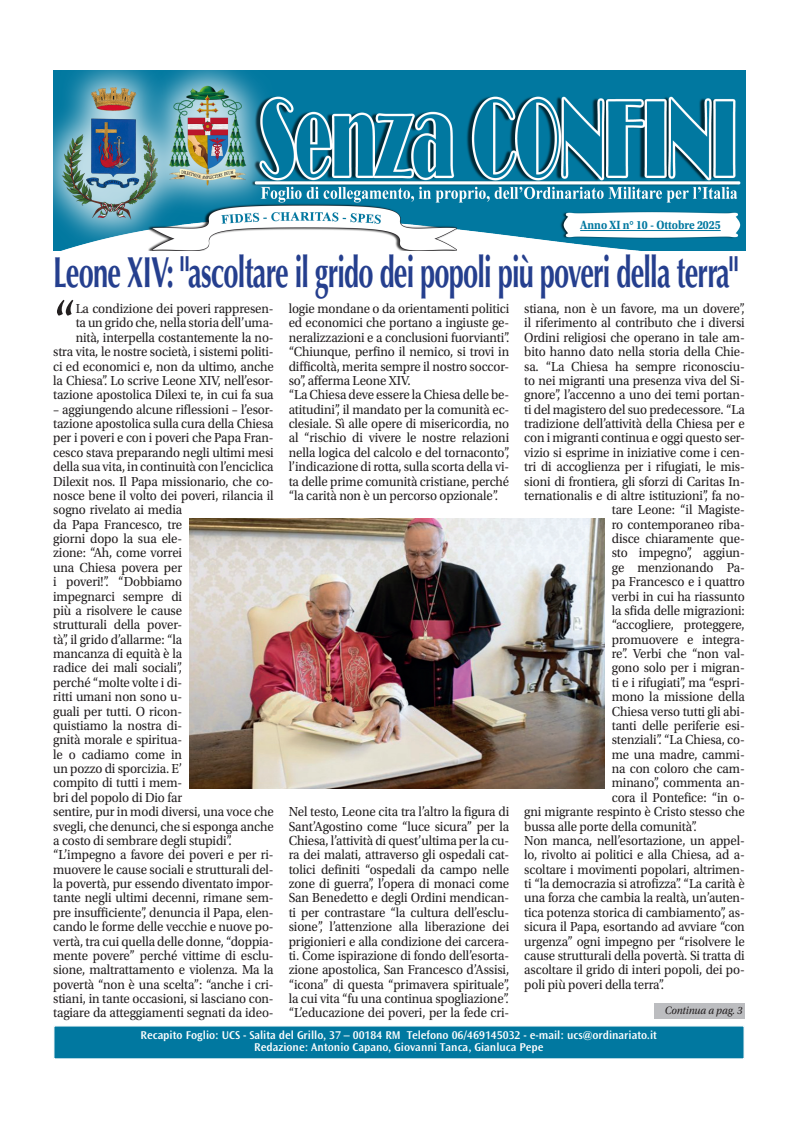
<style>
.page{position:relative;width:798px;height:1134px;background:#fff}
.page>*{position:absolute;margin:0;border:0;box-sizing:border-box;transform-origin:0 0}
.Normale{font:57.75px "Utopia Std";color:#231f20;scale:.94 1}
.T-_Titolo_Prima_Pagi{font:700 43.5px "Optima LT Std";letter-spacing:-.03em;color:#253f8e;scale:.63 1}
.Normale-2{font:13.75px/14.4px "Utopia Std";letter-spacing:-.01em;color:#231f20;text-align:justify;scale:.94 1}
.t1{font:700 12.5px "Utopia Std";color:#0178a0;scale:.89 1}
.Tx-_Notizie{font:600 11.75px "Ocean Sans Std";color:#fff}
.Tx-_Testo_base{font:italic 11.25px "Utopia Std";letter-spacing:-.01em;color:#231f20;scale:.94 1}
</style>
<div class="page">
<img style="left:53px;top:71px;width:691px;height:179px">
<hr style="left:580px;top:230px;width:140px;height:1px;background:#0178a0">
<div style="left:53px;top:1025px;width:691px;height:34px;background:#0178a0;border:1px solid #fff"></div>
<div style="left:654px;top:1004px;width:90px;height:15px;background:#bcbdc0"></div>
<img style="left:189px;top:518px;width:415px;height:270px">
<p class="t1" style="left:580px;top:218px;width:159px">Anno XI n° 10 - Ottobre 2025</p>
<p class="T-_Titolo_Prima_Pagi" style="left:53px;top:247px;width:1088px">Leone XIV: "ascoltare il grido dei popoli più poveri della terra"</p>
<p class="Normale" style="left:53px;top:292px;width:26px">“</p>
<p class="Normale-2" style="left:524px;top:302px;width:236px">stiana, non è un favore, ma un dovere”,</p>
<p class="Normale-2" style="left:524px;top:316px;width:236px">il riferimento al contributo che i diversi</p>
<p class="Normale-2" style="left:524px;top:330px;width:236px">Ordini religiosi che operano in tale am-</p>
<p class="Normale-2" style="left:524px;top:345px;width:236px">bito hanno dato nella storia della Chie-</p>
<p class="Normale-2" style="left:524px;top:359px;width:236px">sa. “La Chiesa ha sempre riconosciu-</p>
<p class="Normale-2" style="left:524px;top:373px;width:236px">to nei migranti una presenza viva del Si-</p>
<p class="Normale-2" style="left:524px;top:388px;width:236px">gnore”, l’accenno a uno dei temi portan-</p>
<p class="Normale-2" style="left:524px;top:402px;width:236px">ti del magistero del suo predecessore. “La</p>
<p class="Normale-2" style="left:524px;top:417px;width:236px">tradizione dell’attività della Chiesa per e</p>
<p class="Normale-2" style="left:524px;top:431px;width:236px">con i migranti continua e oggi questo ser-</p>
<p class="Normale-2" style="left:524px;top:445px;width:236px">vizio si esprime in iniziative come i cen-</p>
<p class="Normale-2" style="left:524px;top:460px;width:236px">tri di accoglienza per i rifugiati, le mis-</p>
<p class="Normale-2" style="left:524px;top:474px;width:236px">sioni di frontiera, gli sforzi di Caritas In-</p>
<p class="Normale-2" style="left:524px;top:488px;width:236px">ternationalis e di altre istituzioni”, fa no-</p>
<p class="Normale-2" style="left:611px;top:503px;width:143px">tare Leone: “il Magiste-</p>
<p class="Normale-2" style="left:611px;top:517px;width:143px">ro contemporaneo riba-</p>
<p class="Normale-2" style="left:611px;top:532px;width:143px">disce chiaramente que-</p>
<p class="Normale-2" style="left:611px;top:546px;width:143px">sto impegno”, aggiun-</p>
<p class="Normale-2" style="left:611px;top:560px;width:143px">ge menzionando Pa-</p>
<p class="Normale-2" style="left:611px;top:575px;width:143px">pa Francesco e i quattro</p>
<p class="Normale-2" style="left:611px;top:589px;width:143px">verbi in cui ha riassunto</p>
<p class="Normale-2" style="left:611px;top:603px;width:143px">la sfida delle migrazioni:</p>
<p class="Normale-2" style="left:611px;top:618px;width:143px">“accogliere, proteggere,</p>
<p class="Normale-2" style="left:611px;top:632px;width:143px">promuovere e integra-</p>
<p class="Normale-2" style="left:611px;top:647px;width:143px">re”. Verbi che “non val-</p>
<p class="Normale-2" style="left:611px;top:661px;width:143px">gono solo per i migran-</p>
<p class="Normale-2" style="left:611px;top:675px;width:143px">ti e i rifugiati”, ma “espri-</p>
<p class="Normale-2" style="left:611px;top:690px;width:143px">mono la missione della</p>
<p class="Normale-2" style="left:611px;top:704px;width:143px">Chiesa verso tutti gli abi-</p>
<p class="Normale-2" style="left:611px;top:718px;width:143px">tanti delle periferie esi-</p>
<p class="Normale-2" style="left:611px;top:733px;width:143px">stenziali”. “La Chiesa, co-</p>
<p class="Normale-2" style="left:611px;top:747px;width:143px">me una madre, cammi-</p>
<p class="Normale-2" style="left:611px;top:762px;width:143px">na con coloro che cam-</p>
<p class="Normale-2" style="left:611px;top:776px;width:143px">minano”, commenta an-</p>
<p class="Normale-2" style="left:611px;top:790px;width:143px">cora il Pontefice: “in o-</p>
<p class="Normale-2" style="left:524px;top:805px;width:236px">gni migrante respinto è Cristo stesso che</p>
<p class="Normale-2" style="left:524px;top:819px;width:185px">bussa alle porte della comunità”.</p>
<p class="Normale-2" style="left:524px;top:833px;width:236px">Non manca, nell’esortazione, un appel&shy;lo, rivolto ai politici e alla Chiesa, ad a&shy;scoltare i movimenti popolari, altrimen&shy;ti “la democrazia si atrofizza”. “La carità è una forza che cambia la realtà, un’auten&shy;tica potenza storica di cambiamento”, as&shy;sicura il Papa, esortando ad avviare “con urgenza” ogni impegno per “risolvere le cause strutturali della povertà. Si tratta di ascoltare il grido di interi popoli, dei po&shy;poli più poveri della terra”.</p>
<p class="Tx-_Notizie" style="left:141px;top:1028px;width:517px">Recapito Foglio: UCS - Salita del Grillo, 37 – 00184 RM Telefono 06/469145032 - e-mail: ucs@ordinariato.it</p>
<p class="Tx-_Notizie" style="left:254px;top:1041px;width:290px">Redazione: Antonio Capano, Giovanni Tanca, Gianluca Pepe</p>
<p class="Normale-2" style="left:53px;top:302px;width:236px;text-align:right">La condizione dei poveri rappresen-<br>ta un grido che, nella storia dell’uma&shy;nità, interpella costantemente la no&shy;stra vita, le nostre società, i sistemi politi&shy;ci ed economici e, non da ultimo, anche la Chiesa”. Lo scrive Leone XIV, nell’esor&shy;tazione apostolica Dilexi te, in cui fa sua</p>
<p class="Normale-2" style="left:53px;top:402px;width:236px;text-align:left">– aggiungendo alcune riflessioni – l’esor&shy;tazione apostolica sulla cura della Chiesa per i poveri e con i poveri che Papa Fran&shy;cesco stava preparando negli ultimi mesi della sua vita, in continuità con l’enciclica<br>Dilexit nos. Il Papa missionario, che co&shy;nosce bene il volto dei poveri, rilancia il sogno rivelato ai media<br>da Papa Francesco, tre<br>giorni dopo la sua ele-<br>zione: “Ah, come vorrei<br>una Chiesa povera per<br>i poveri!”. “Dobbiamo<br>impegnarci sempre di<br>più a risolvere le cause<br>strutturali della pover-<br>tà”, il grido d’allarme: “la<br>mancanza di equità è la<br>radice dei mali sociali”,<br>perché “molte volte i di-<br>ritti umani non sono u-<br>guali per tutti. O ricon-<br>quistiamo la nostra di-<br>gnità morale e spiritua-<br>le o cadiamo come in<br>un pozzo di sporcizia. E’<br>compito di tutti i mem-<br>bri del popolo di Dio far<br>sentire, pur in modi diversi, una voce che svegli, che denunci, che si esponga anche a costo di sembrare degli stupidi”.</p>
<p class="Normale-2" style="left:53px;top:848px;width:236px">“L’impegno a favore dei poveri e per ri&shy;muovere le cause sociali e strutturali del&shy;la povertà, pur essendo diventato impor&shy;tante negli ultimi decenni, rimane sem&shy;pre insufficiente”, denuncia il Papa, elen&shy;cando le forme delle vecchie e nuove po&shy;vertà, tra cui quella delle donne, “doppia&shy;mente povere” perché vittime di esclu&shy;sione, maltrattamento e violenza. Ma la povertà “non è una scelta”: “anche i cri&shy;stiani, in tante occasioni, si lasciano con&shy;tagiare da atteggiamenti segnati da ideo-</p>
<p class="Normale-2" style="left:288px;top:302px;width:236px">logie mondane o da orientamenti politici ed economici che portano a ingiuste ge&shy;neralizzazioni e a conclusioni fuorvianti”. “Chiunque, perfino il nemico, si trovi in difficoltà, merita sempre il nostro soccor&shy;so”, afferma Leone XIV.</p>
<p class="Normale-2" style="left:288px;top:388px;width:236px">“La Chiesa deve essere la Chiesa delle be&shy;atitudini”, il mandato per la comunità ec&shy;clesiale. Sì alle opere di misericordia, no al “rischio di vivere le nostre relazioni nella logica del calcolo e del tornaconto”, l’indicazione di rotta, sulla scorta della vi&shy;ta delle prime comunità cristiane, perché “la carità non è un percorso opzionale”.</p>
<p class="Normale-2" style="left:288px;top:805px;width:236px">Nel testo, Leone cita tra l’altro la figura di Sant’Agostino come “luce sicura” per la Chiesa, l’attività di quest’ultima per la cu&shy;ra dei malati, attraverso gli ospedali cat&shy;tolici definiti “ospedali da campo nelle zone di guerra”, l’opera di monaci come San Benedetto e degli Ordini mendican&shy;ti per contrastare “la cultura dell’esclu&shy;sione”, l’attenzione alla liberazione dei prigionieri e alla condizione dei carcera&shy;ti. Come ispirazione di fondo dell’esorta&shy;zione apostolica, San Francesco d’Assisi, “icona” di questa “primavera spirituale”, la cui vita “fu una continua spogliazione”.</p>
<p class="Normale-2" style="left:288px;top:1006px;width:236px">“L’educazione dei poveri, per la fede cri-</p>
<p class="Tx-_Testo_base" style="left:664px;top:1004px;width:84px">Continua a pag. 3</p>
</div>
